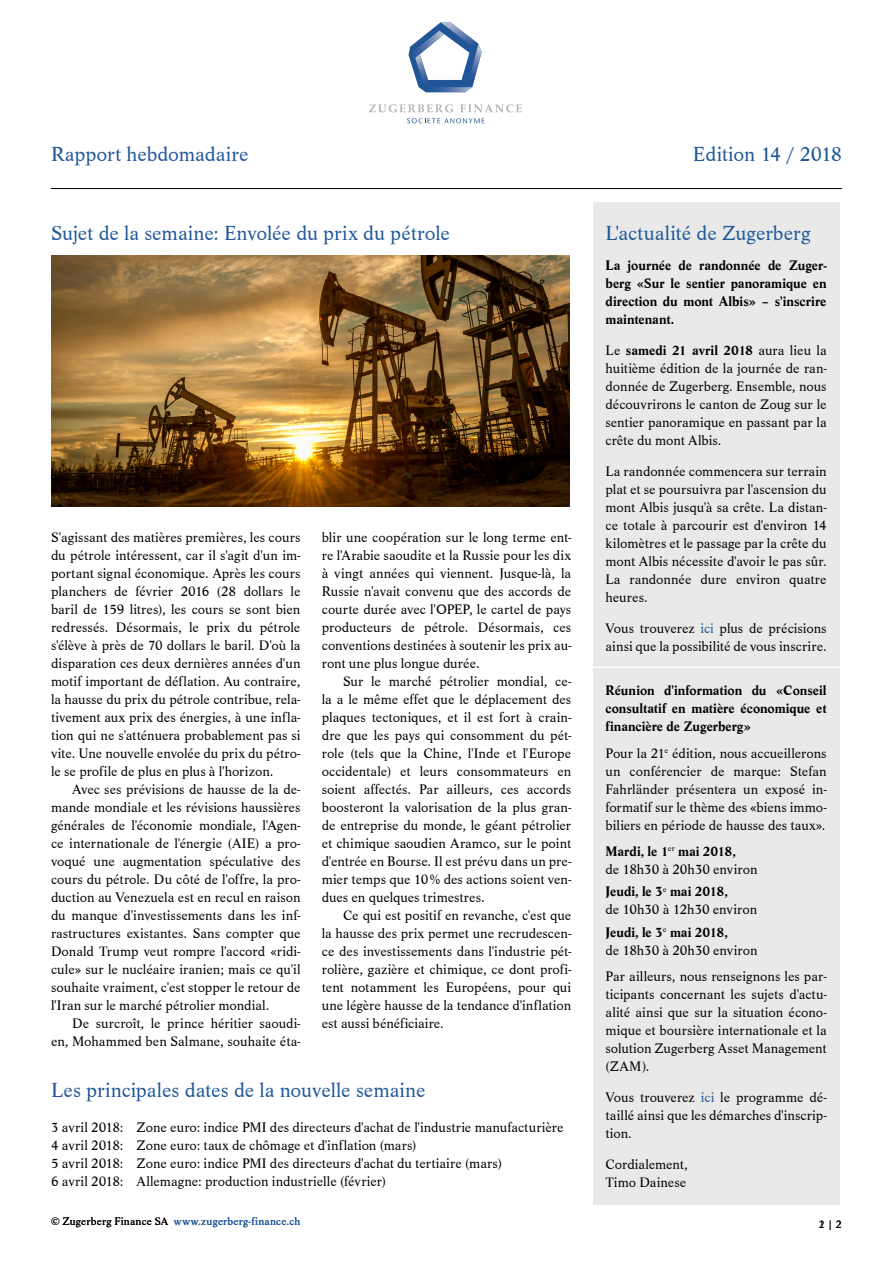
<style>
.page{position:relative;width:893px;height:1263px;background:#fff}
.page>*{position:absolute;margin:0;border:0;box-sizing:border-box;transform-origin:0 0}
.t1{font:21px "Life T";letter-spacing:-.005em;color:#1f5798}
.t2{font:14.25px/18px "Life T";color:#000;text-align:justify}
.t3{font:700 14.25px/18px "Life T";letter-spacing:-.005em;color:#000;text-align:justify}
.t4{font:11.25px "Life T";letter-spacing:.02em;color:#1f5798}
.t5{font:11.25px "Life T";color:#000}
.s1{font-weight:700}
.s2{color:#1f5798}
.s3{color:#000}
</style>
<div class="page">
<hr style="left:51px;top:188px;width:791px;height:1px;background:#000">
<img style="left:51px;top:255px;width:519px;height:251px">
<svg style="left:407px;top:118px;width:77px;height:5px"></svg>
<svg style="left:369px;top:104px;width:84px;height:8px"></svg>
<svg style="left:460px;top:104px;width:62px;height:8px"></svg>
<svg style="left:409px;top:22px;width:73px;height:70px"></svg>
<div style="left:593px;top:202px;width:246px;height:1003px;background:#e9e9e8"></div>
<hr style="left:584px;top:666px;width:258px;height:2px;background:#fff">
<h1 class="t1" style="left:51px;top:142px;width:199px">Rapport hebdomadaire</h1>
<h1 class="t1" style="left:693px;top:142px;width:151px">Edition 14 / 2018</h1>
<h1 class="t1" style="left:51px;top:221px;width:401px">Sujet de la semaine: Envolée du prix du pétrole</h1>
<h1 class="t1" style="left:605px;top:220px;width:207px">L'actualité de Zugerberg</h1>
<p class="t3" style="left:605px;top:257px;width:223px">La journée de randonnée de Zuger&shy;berg «Sur le sentier panoramique en direction du mont Albis» – s'inscrire maintenant.</p>
<p class="t2" style="left:605px;top:341px;width:223px">Le <span class="s1">samedi 21 avril 2018</span> aura lieu la huitième édition de la journée de ran&shy;donnée de Zugerberg. Ensemble, nous découvrirons le canton de Zoug sur le sentier panoramique en passant par la crête du mont Albis.</p>
<p class="t2" style="left:605px;top:462px;width:223px">La randonnée commencera sur terrain plat et se poursuivra par l'ascension du mont Albis jusqu'à sa crête. La distan&shy;ce totale à parcourir est d'environ 14 kilomètres et le passage par la crête du mont Albis nécessite d'avoir le pas sûr.<br>La randonnée dure environ quatre heures.</p>
<p class="t2" style="left:605px;top:619px;width:223px">Vous trouverez <span class="s2">ici</span> plus de précisions ainsi que la possibilité de vous inscrire.</p>
<p class="t3" style="left:605px;top:681px;width:223px">Réunion d'information du «Conseil consultatif en matière économique et financière de Zugerberg»</p>
<p class="t2" style="left:605px;top:744px;width:223px">Pour la 21<sup>e</sup> édition, nous accueillerons un conférencier de marque: Stefan Fahrländer présentera un exposé in&shy;formatif sur le thème des «biens immo&shy;biliers en période de hausse des taux».</p>
<p class="t2" style="left:605px;top:842px;width:153px"><span class="s1">Mardi, le 1</span><sup>er</sup> <span class="s1">mai 2018,<br></span>de 18h30 à 20h30 environ</p>
<p class="t2" style="left:605px;top:883px;width:153px"><span class="s1">Jeudi, le 3</span><sup>e</sup> <span class="s1">mai 2018,<br></span>de 10h30 à 12h30 environ</p>
<p class="t2" style="left:605px;top:923px;width:153px"><span class="s1">Jeudi, le 3</span><sup>e</sup> <span class="s1">mai 2018,<br></span>de 18h30 à 20h30 environ</p>
<p class="t2" style="left:605px;top:967px;width:223px">Par ailleurs, nous renseignons les par&shy;ticipants concernant les sujets d'actu&shy;alité ainsi que sur la situation écono&shy;mique et boursière internationale et la solution Zugerberg Asset Management (ZAM).</p>
<p class="t2" style="left:605px;top:1088px;width:223px">Vous trouverez <span class="s2">ici</span> le programme dé&shy;taillé ainsi que les démarches d'inscrip&shy;tion.</p>
<p class="t2" style="left:605px;top:1155px;width:84px">Cordialement,<br>Timo Dainese</p>
<p class="t2" style="left:322px;top:528px;width:251px">blir une coopération sur le long terme ent&shy;re l'Arabie saoudite et la Russie pour les dix à vingt années qui viennent. Jusque-là, la Russie n'avait convenu que des accords de courte durée avec l'OPEP, le cartel de pays producteurs de pétrole. Désormais, ces conventions destinées à soutenir les prix au&shy;ront une plus longue durée.</p>
<p class="t2" style="left:322px;top:672px;width:251px;text-indent:21px">Sur le marché pétrolier mondial, ce&shy;la a le même effet que le déplacement des plaques tectoniques, et il est fort à crain&shy;dre que les pays qui consomment du pét&shy;role (tels que la Chine, l'Inde et l'Europe occidentale) et leurs consommateurs en soient affectés. Par ailleurs, ces accords boosteront la valorisation de la plus gran&shy;de entreprise du monde, le géant pétrolier et chimique saoudien Aramco, sur le point d'entrée en Bourse. Il est prévu dans un pre&shy;mier temps que 10% des actions soient ven&shy;dues en quelques trimestres.</p>
<p class="t2" style="left:322px;top:906px;width:251px;text-indent:21px">Ce qui est positif en revanche, c'est que la hausse des prix permet une recrudescen&shy;ce des investissements dans l'industrie pét&shy;rolière, gazière et chimique, ce dont profi&shy;tent notamment les Européens, pour qui une légère hausse de la tendance d'inflation est aussi bénéficiaire.</p>
<p class="t2" style="left:51px;top:528px;width:251px">S'agissant des matières premières, les cours du pétrole intéressent, car il s'agit d'un im&shy;portant signal économique. Après les cours planchers de février 2016 (28 dollars le baril de 159 litres), les cours se sont bien redressés. Désormais, le prix du pétrole s'élève à près de 70 dollars le baril. D'où la disparation ces deux dernières années d'un motif important de déflation. Au contraire, la hausse du prix du pétrole contribue, rela&shy;tivement aux prix des énergies, à une infla&shy;tion qui ne s'atténuera probablement pas si vite. Une nouvelle envolée du prix du pétro&shy;le se profile de plus en plus à l'horizon.</p>
<p class="t2" style="left:51px;top:780px;width:251px;text-indent:21px">Avec ses prévisions de hausse de la de&shy;mande mondiale et les révisions haussières générales de l'économie mondiale, l'Agen&shy;ce internationale de l'énergie (AIE) a pro&shy;voqué une augmentation spéculative des cours du pétrole. Du côté de l'offre, la pro&shy;duction au Venezuela est en recul en raison du manque d'investissements dans les inf&shy;rastructures existantes. Sans compter que Donald Trump veut rompre l'accord «ridi&shy;cule» sur le nucléaire iranien; mais ce qu'il souhaite vraiment, c'est stopper le retour de l'Iran sur le marché pétrolier mondial.</p>
<p class="t2" style="left:51px;top:1014px;width:251px;text-align:right">De surcroît, le prince héritier saoudi-<br>en, Mohammed ben Salmane, souhaite éta-</p>
<h1 class="t1" style="left:51px;top:1078px;width:376px">Les principales dates de la nouvelle semaine</h1>
<p class="t2" style="left:51px;top:1118px;width:514px;text-align:left">3 avril 2018: Zone euro: indice PMI des directeurs d'achat de l'industrie manufacturière 4 avril 2018: Zone euro: taux de chômage et d'inflation (mars)<br>5 avril 2018: Zone euro: indice PMI des directeurs d'achat du tertiaire (mars)<br>6 avril 2018: Allemagne: production industrielle (février)</p>
<p class="t4" style="left:51px;top:1215px;width:251px"><span class="s3">© Zugerberg Finance SA</span> www.zugerberg-finance.ch</p>
<p class="t5" style="left:819px;top:1218px;width:25px">2 | 2</p>
<p class="t5" style="left:819px;top:1218px;width:7px">1</p>
</div>
